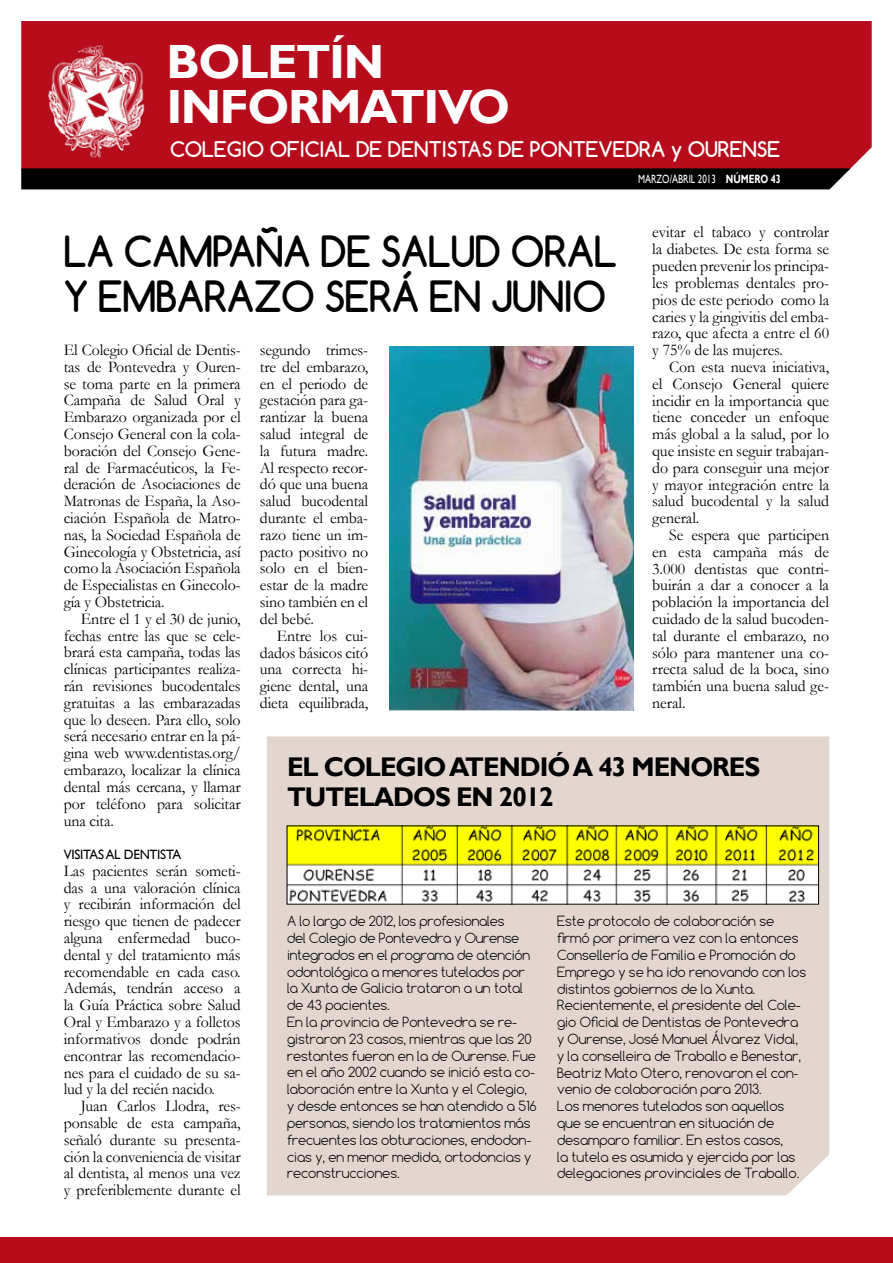
<style>
.page{position:relative;width:893px;height:1263px;background:#fff}
.page>*{position:absolute;margin:0;border:0;box-sizing:border-box;transform-origin:0 0}
.t1{font:700 48px/45px "Gill Sans";letter-spacing:-.03em;color:#fff}
.t2{font:700 40.5px "Comfortaa";letter-spacing:-.01em;color:#000}
.t3{font:700 27px "Gill Sans";letter-spacing:-.04em;color:#000}
.t4{font:700 20.4px "Comfortaa";color:#fff}
.t5{font:16.35px/16.8px "Garamond";letter-spacing:-.01em;color:#000;text-align:justify}
.t6{font:13.5px "Gill Sans";letter-spacing:-.02em;color:#000}
.t7{font:300 13.2px/16.8px "Comfortaa";letter-spacing:-.01em;color:#000}
.t8{font:12px "Gill Sans";color:#fff;scale:.75 1}
.s1{font-weight:700}
</style>
<div class="page">
<div style="left:21px;top:21px;width:851px;height:148px;background:#b70c1c"></div>
<img style="left:43px;top:43px;width:107px;height:119px">
<div style="left:0;top:1237px;width:893px;height:26px;background:#b70c1c"></div>
<div style="left:21px;top:168px;width:829px;height:21px;background:#000"></div>
<img style="left:390px;top:346px;width:244px;height:364px">
<div style="left:267px;top:736px;width:562px;height:459px;background:#e2d6cf"></div>
<img style="left:289px;top:828px;width:528px;height:74px">
<h1 class="t1" style="left:166px;top:41px;width:345px">BOLETÍN<br>INFORMATIVO</h1>
<p class="t4" style="left:170px;top:136px;width:612px">COLEGIO OFICIAL DE DENTISTAS DE PONTEVEDRA Y OURENSE</p>
<p class="t8" style="left:638px;top:172px;width:192px">MARZO/ABRIL 2013 <span class="s1">NÚMERO 43</span></p>
<h2 class="t2" style="left:64px;top:225px;width:363px">LA CAMPAÑA DE SALUD</h2>
<h2 class="t2" style="left:511px;top:225px;width:58px">ORAL</h2>
<h2 class="t2" style="left:64px;top:270px;width:140px">Y EMBARA</h2>
<h2 class="t2" style="left:254px;top:270px;width:282px">ZO SERÁ EN JUNIO</h2>
<p class="t5" style="left:652px;top:223px;width:178px">evitar el tabaco y controlar la diabetes. De esta forma se pueden prevenir los principa&shy;les problemas dentales pro&shy;pios de este periodo como la caries y la gingivitis del emba&shy;razo, que afecta a entre el 60 y 75% de las mujeres.</p>
<p class="t5" style="left:652px;top:358px;width:178px;text-indent:17px">Con esta nueva iniciativa, el Consejo General quiere incidir en la importancia que tiene conceder un enfoque más global a la salud, por lo que insiste en seguir trabajan&shy;do para conseguir una mejor y mayor integración entre la salud bucodental y la salud general.</p>
<p class="t5" style="left:652px;top:526px;width:178px;text-indent:17px">Se espera que participen en esta campaña más de 3.000 dentistas que contri&shy;buirán a dar a conocer a la población la importancia del cuidado de la salud bucoden&shy;tal durante el embarazo, no sólo para mantener una co&shy;rrecta salud de la boca, sino también una buena salud ge&shy;neral.</p>
<p class="t5" style="left:64px;top:341px;width:178px">El Colegio Oficial de Dentis&shy;tas de Pontevedra y Ouren&shy;se toma parte en la primera Campaña de Salud Oral y Embarazo organizada por el Consejo General con la cola&shy;boración del Consejo Gene&shy;ral de Farmacéuticos, la Fe&shy;deración de Asociaciones de Matronas de España, la Aso&shy;ciación Española de Matro&shy;nas, la Sociedad Española de Ginecología y Obstetricia, así como la Asociación Española de Especialistas en Ginecolo&shy;gía y Obstetricia.</p>
<p class="t5" style="left:64px;top:610px;width:178px;text-indent:17px">Entre el 1 y el 30 de junio, fechas entre las que se cele&shy;brará esta campaña, todas las clínicas participantes realiza&shy;rán revisiones bucodentales gratuitas a las embarazadas que lo deseen. Para ello, solo será necesario entrar en la pá&shy;gina web www.dentistas.org/ embarazo, localizar la clínica dental más cercana, y llamar por teléfono para solicitar una cita.</p>
<p class="t6" style="left:64px;top:847px;width:116px">VISITAS AL DENTISTA</p>
<p class="t5" style="left:64px;top:862px;width:178px">Las pacientes serán someti&shy;das a una valoración clínica y recibirán información del riesgo que tienen de padecer alguna enfermedad buco&shy;dental y del tratamiento más recomendable en cada caso.<br>Además, tendrán acceso a la Guía Práctica sobre Salud Oral y Embarazo y a folletos informativos donde podrán encontrar las recomendacio&shy;nes para el cuidado de su sa&shy;lud y la del recién nacido.</p>
<p class="t5" style="left:64px;top:1097px;width:178px;text-indent:17px">Juan Carlos Llodra, res&shy;ponsable de esta campaña, señaló durante su presenta&shy;ción la conveniencia de visitar al dentista, al menos una vez y preferiblemente durante el</p>
<p class="t5" style="left:260px;top:341px;width:110px">segundo trimes&shy;tre del embarazo, en el periodo de gestación para ga&shy;rantizar la buena salud integral de la futura madre.<br>Al respecto recor&shy;dó que una buena salud bucodental durante el emba&shy;razo tiene un im&shy;pacto positivo no solo en el bien&shy;estar de la madre sino también en el del bebé.</p>
<p class="t5" style="left:260px;top:627px;width:110px;text-indent:17px">Entre los cui&shy;dados básicos citó una correcta hi&shy;giene dental, una dieta equilibrada,</p>
<h3 class="t3" style="left:287px;top:751px;width:75px">EL COLE</h3>
<h3 class="t3" style="left:396px;top:751px;width:72px">GIOATEN</h3>
<h3 class="t3" style="left:520px;top:751px;width:132px">DIÓ A 43 MENORE</h3>
<h3 class="t3" style="left:744px;top:751px;width:17px">S</h3>
<h3 class="t3" style="left:287px;top:781px;width:57px">TUTELA</h3>
<h3 class="t3" style="left:393px;top:781px;width:162px">DOS EN 2012</h3>
<p class="t7" style="left:287px;top:913px;width:251px">A lo largo de 2012, los profesionales<br>del Colegio de Pontevedra y Ourense integrados en el programa de atención odontológica a menores tutelados por la Xunta de Galicia trataron a un total de 43 pacientes.<br>En la provincia de Pontevedra se re&shy;gistraron 23 casos, mientras que las 20 restantes fueron en la de Ourense. Fue en el año 2002 cuando se inició esta co&shy;laboración entre la Xunta y el Colegio, y desde entonces se han atendido a 516 personas, siendo los tratamientos más frecuentes las obturaciones, endodon&shy;cias y, en menor medida, ortodoncias y reconstrucciones.</p>
<p class="t7" style="left:557px;top:913px;width:251px">Este protocolo de colaboración se firmó por primera vez con la entonces Consellería de Familia e Promoción do Emprego y se ha ido renovando con los distintos gobiernos de la Xunta.<br>Recientemente, el presidente del Cole&shy;gio Oficial de Dentistas de Pontevedra y Ourense, José Manuel Álvarez Vidal, y la conselleira de Traballo e Benestar, Beatriz Mato Otero, renovaron el con&shy;venio de colaboración para 2013.<br>Los menores tutelados son aquellos que se encuentran en situación de desamparo familiar. En estos casos,<br>la tutela es asumida y ejercida por las delegaciones provinciales de Traballo.</p>
</div>
